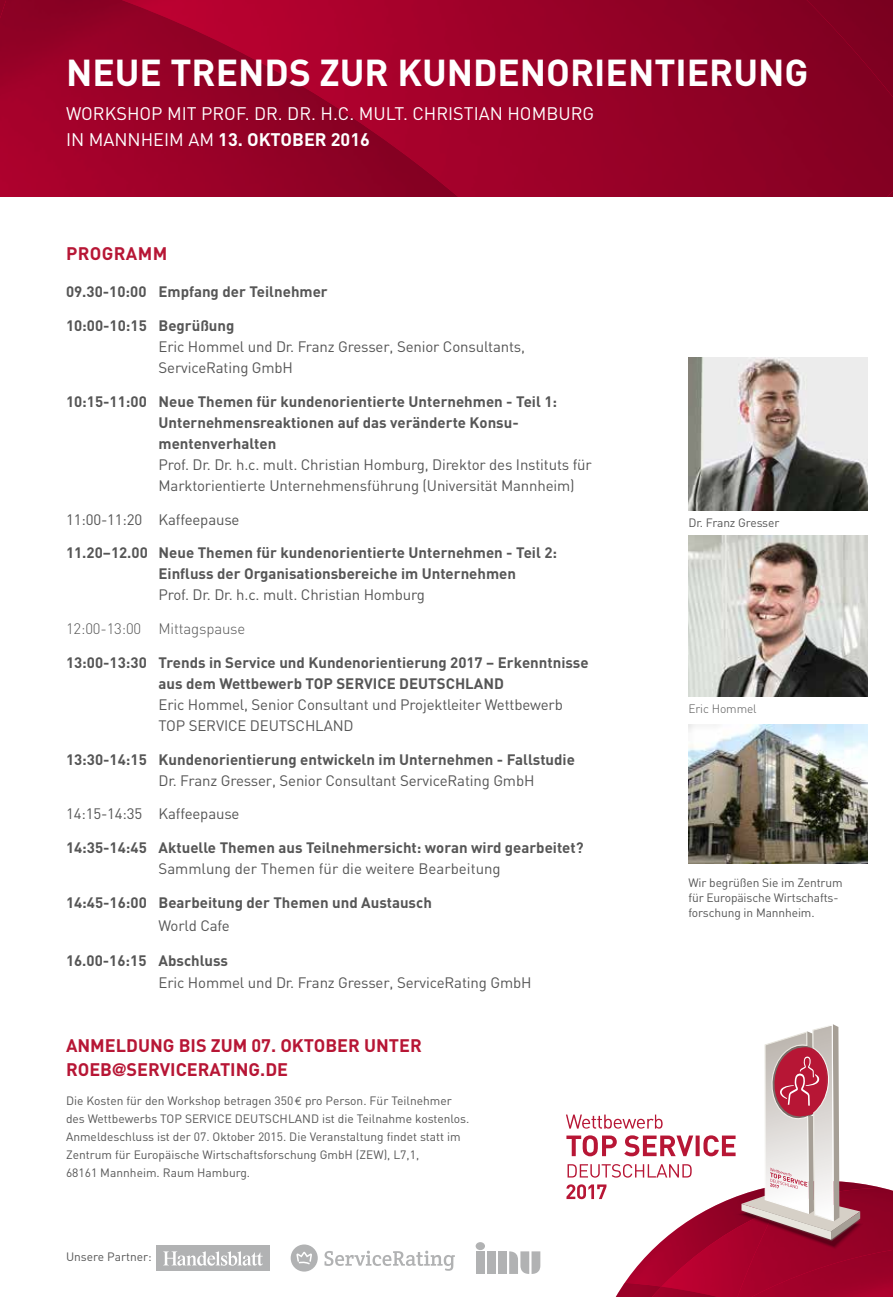
<style>
.page{position:relative;width:893px;height:1297px;background:#fff}
.page>*{position:absolute;margin:0;border:0;box-sizing:border-box;transform-origin:0 0}
.t1{font:700 37.05px "DIN";color:#fff}
.t2{font:18px/25.5px "DIN";color:#fff}
.t3{font:700 18px/24px "DIN";color:#b71635}
.t4{font:700 18px "DIN";letter-spacing:.02em;color:#b71635}
.t5{font:700 15px/21px "DIN";color:#565656}
.t6{font:15px/21px "DIN";letter-spacing:-.01em;color:#565656}
.t7{font:300 15px "DIN";letter-spacing:-.01em;color:#565656}
.t8{font:12px/18px "DIN";color:#565656}
.t9{font:300 12px "DIN";letter-spacing:-.01em;color:#565656}
.s1{font-weight:700}
.s2{font-family:"Frutiger"}
.s3{font-family:"Euro Mono"}
</style>
<div class="page">
<img style="left:611px;top:0;width:282px;height:196px">
<img style="left:0;top:0;width:611px;height:196px">
<div style="left:844px;top:149px;width:49px;height:47px;background:#850022"></div>
<svg style="left:566px;top:1024px;width:327px;height:273px"></svg>
<img style="left:688px;top:724px;width:180px;height:140px">
<img style="left:688px;top:357px;width:180px;height:153px">
<img style="left:688px;top:536px;width:180px;height:161px">
<div style="left:156px;top:1245px;width:114px;height:26px;background:#b1b2b3"></div>
<svg style="left:163px;top:1251px;width:100px;height:15px"></svg>
<svg style="left:324px;top:1251px;width:131px;height:20px"></svg>
<div style="left:291px;top:1244px;width:27px;height:27px;background:#b1b2b3;border-radius:50%"></div>
<svg style="left:296px;top:1252px;width:16px;height:12px"></svg>
<div style="left:476px;top:1251px;width:9px;height:23px;background:#b1b2b3"></div>
<div style="left:487px;top:1251px;width:9px;height:23px;background:#b1b2b3"></div>
<div style="left:498px;top:1251px;width:9px;height:23px;background:#b1b2b3"></div>
<div style="left:476px;top:1242px;width:9px;height:8px;background:#b1b2b3;border-radius:50%"></div>
<svg style="left:509px;top:1251px;width:31px;height:23px"></svg>
<h1 class="t1" style="left:66px;top:49px;width:744px">NEUE TRENDS ZUR KUNDENORIENTIERUNG</h1>
<p class="t2" style="left:66px;top:101px;width:530px">WORKSHOP MIT PROF. DR. DR. H.C. MULT. CHRISTIAN HOMBURG<br>IN MANNHEIM AM <span class="s1">13. OKTOBER 2016</span></p>
<p class="t4" style="left:66px;top:242px;width:103px">PROGRAMM</p>
<p class="t5" style="left:66px;top:281px;width:263px">09.30-10:00 Empfang der Teilnehmer</p>
<p class="t5" style="left:66px;top:315px;width:170px">10:00-10:15 Begrüßung</p>
<p class="t6" style="left:159px;top:336px;width:368px">Eric Hommel und Dr. Franz Gresser, Senior Consultants,<br>ServiceRating GmbH</p>
<p class="t5" style="left:159px;top:390px;width:400px;text-indent:-93px">10:15-11:00 Neue Themen für kundenorientierte Unternehmen - Teil 1:<br>Unternehmensreaktionen auf das veränderte Konsu&shy;mentenverhalten</p>
<p class="t6" style="left:159px;top:454px;width:435px">Prof. Dr. Dr. h.c. mult. Christian Homburg, Direktor des Instituts für<br>Marktorientierte Unternehmensführung (Universität Mannheim)</p>
<p class="t6" style="left:66px;top:508px;width:175px">11:00-11:20 Kaffeepause</p>
<p class="t5" style="left:159px;top:542px;width:400px;text-indent:-93px">11.20–12.00 Neue Themen für kundenorientierte Unternehmen - Teil 2:<br>Einfluss der Organisationsbereiche im Unternehmen</p>
<p class="t6" style="left:159px;top:584px;width:268px">Prof. Dr. Dr. h.c. mult. Christian Homburg</p>
<p class="t7" style="left:66px;top:620px;width:181px">12:00-13:00 Mittagspause</p>
<p class="t5" style="left:66px;top:651px;width:524px;text-align:center">13:00-13:30 Trends in Service und Kundenorientierung 2017 – Erkenntnisse aus dem Wettbewerb TOP SERVICE DEUTSCHLAND</p>
<p class="t6" style="left:159px;top:694px;width:406px">Eric Hommel, Senior Consultant und Projektleiter Wettbewerb<br>TOP SERVICE DEUTSCHLAND</p>
<p class="t5" style="left:66px;top:748px;width:510px">13:30-14:15 Kundenorientierung entwickeln im Unternehmen - Fallstudie</p>
<p class="t6" style="left:159px;top:769px;width:377px">Dr. Franz Gresser, Senior Consultant ServiceRating GmbH</p>
<p class="t6" style="left:66px;top:803px;width:175px">14:15-14:35 Kaffeepause</p>
<p class="t5" style="left:66px;top:837px;width:519px">14:35-14:45 Aktuelle Themen aus Teilnehmersicht: woran wird gearbeitet?</p>
<p class="t6" style="left:159px;top:858px;width:344px">Sammlung der Themen für die weitere Bearbeitung</p>
<p class="t5" style="left:66px;top:891px;width:367px">14:45-16:00 Bearbeitung der Themen und Austausch</p>
<p class="t6" style="left:159px;top:914px;width:73px">World Cafe</p>
<p class="t5" style="left:66px;top:949px;width:164px">16.00-16:15 Abschluss</p>
<p class="t6" style="left:159px;top:972px;width:374px">Eric Hommel und Dr. Franz Gresser, ServiceRating GmbH</p>
<p class="t3" style="left:66px;top:1033px;width:357px">ANMELDUNG BIS ZUM 07. OKTOBER UNTER<br>ROEB<span class="s2">@</span>SERVICERATING.DE</p>
<p class="t8" style="left:66px;top:1092px;width:405px">Die Kosten für den Workshop betragen 350<span class="s3">E</span> pro Person. Für Teilnehmer des Wettbewerbs TOP SERVICE DEUTSCHLAND ist die Teilnahme kostenlos.<br>Anmeldeschluss ist der 07. Oktober 2015. Die Veranstaltung findet statt im Zentrum für Europäische Wirtschaftsforschung GmbH (ZEW), L7,1,<br>68161 Mannheim. Raum Hamburg.</p>
<p class="t8" style="left:66px;top:1247px;width:87px">Unsere Partner:</p>
<p class="t8" style="left:688px;top:513px;width:93px">Dr. Franz Gresser</p>
<p class="t9" style="left:688px;top:701px;width:70px">Eric Hommel</p>
<p class="t8" style="left:688px;top:875px;width:156px;line-height:15px">Wir begrüßen Sie im Zentrum für Europäische Wirtschafts&shy;forschung in Mannheim.</p>
</div>
